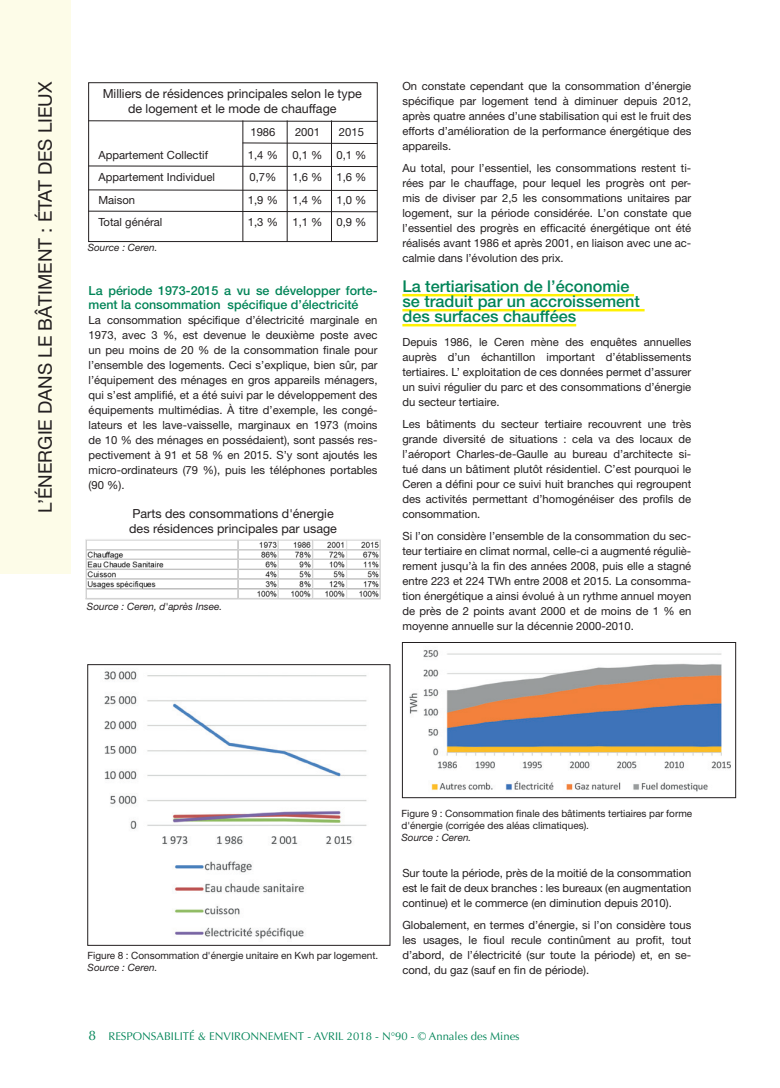
<style>
.page{position:relative;width:780px;height:1088px;background:#fff}
.page>*{position:absolute;margin:0;border:0;box-sizing:border-box;transform-origin:0 0}
.t1{font:18.75px "Helvetica Neue";color:#231f20}
.INTER_1{font:500 16.25px/15px "Helvetica Neue";color:#008457}
.légende{font:12.5px "Helvetica Neue";color:#231f20}
.inter2_vert{font:500 12.5px/13.8px "Helvetica Neue";color:#008457}
.texte_courant{font:11.25px/15px "Helvetica Neue";color:#231f20;text-align:justify}
.t2{font:11.25px "Optima";color:#008457}
.légende-2{font:10px/12px "Helvetica Neue";color:#231f20}
.légende-3{font:italic 10px "Helvetica Neue";color:#231f20}
.s1{font-size:13.75px}
</style>
<div class="page">
<hr style="left:402px;top:294px;width:232px;height:2px;background:#fff101">
<hr style="left:402px;top:309px;width:242px;height:2px;background:#fff101">
<hr style="left:402px;top:324px;width:174px;height:2px;background:#fff101">
<div style="left:0;top:0;width:71px;height:573px;background:#fdfce8"></div>
<div style="left:88px;top:82px;width:289px;height:160px;border:1px solid #231f20"></div>
<svg style="left:88px;top:120px;width:290px;height:2px"></svg>
<svg style="left:243px;top:142px;width:135px;height:2px"></svg>
<svg style="left:88px;top:165px;width:290px;height:2px"></svg>
<svg style="left:88px;top:189px;width:290px;height:2px"></svg>
<svg style="left:88px;top:210px;width:290px;height:2px"></svg>
<hr style="left:242px;top:120px;width:1px;height:122px;background:#231f20">
<hr style="left:287px;top:120px;width:1px;height:122px;background:#231f20">
<hr style="left:331px;top:120px;width:1px;height:122px;background:#231f20">
<img style="left:85px;top:539px;width:296px;height:61px">
<img style="left:104px;top:671px;width:263px;height:268px">
<img style="left:409px;top:650px;width:322px;height:142px">
<div style="left:402px;top:642px;width:333px;height:156px;border:1px solid #231f20"></div>
<p class="t1" style="left:34px;top:513px;width:433px;rotate:-90deg">L’ÉNERGIE DANS LE BÂTIMENT : ÉTAT DES LIEUX</p>
<p class="légende" style="left:103px;top:86px;width:261px">Milliers de résidences principales selon le type</p>
<p class="légende" style="left:128px;top:101px;width:210px">de logement et le mode de chauffage</p>
<p class="texte_courant" style="left:98px;top:147px;width:111px">Appartement Collectif</p>
<p class="texte_courant" style="left:98px;top:169px;width:118px">Appartement Individuel</p>
<p class="texte_courant" style="left:98px;top:192px;width:38px">Maison</p>
<p class="texte_courant" style="left:98px;top:214px;width:65px">Total général</p>
<p class="légende-3" style="left:88px;top:242px;width:71px">Source : Ceren.</p>
<p class="texte_courant" style="left:250px;top:124px;width:27px">1986</p>
<p class="texte_courant" style="left:248px;top:147px;width:32px">1,4 %</p>
<p class="texte_courant" style="left:249px;top:169px;width:28px">0,7%</p>
<p class="texte_courant" style="left:248px;top:192px;width:32px">1,9 %</p>
<p class="texte_courant" style="left:248px;top:214px;width:32px">1,3 %</p>
<p class="texte_courant" style="left:295px;top:124px;width:27px">2001</p>
<p class="texte_courant" style="left:292px;top:147px;width:32px">0,1 %</p>
<p class="texte_courant" style="left:292px;top:169px;width:32px">1,6 %</p>
<p class="texte_courant" style="left:292px;top:192px;width:32px">1,4 %</p>
<p class="texte_courant" style="left:292px;top:214px;width:32px">1,1 %</p>
<p class="texte_courant" style="left:339px;top:124px;width:27px">2015</p>
<p class="texte_courant" style="left:336px;top:147px;width:32px">0,1 %</p>
<p class="texte_courant" style="left:336px;top:169px;width:32px">1,6 %</p>
<p class="texte_courant" style="left:336px;top:192px;width:32px">1,0 %</p>
<p class="texte_courant" style="left:336px;top:214px;width:32px">0,9 %</p>
<p class="inter2_vert" style="left:89px;top:284px;width:290px">La période 1973-2015 a vu se développer forte&shy;ment la consommation spécifique d’électricité</p>
<p class="texte_courant" style="left:89px;top:312px;width:290px">La consommation spécifique d’électricité marginale en 1973, avec 3 %, est devenue le deuxième poste avec un peu moins de 20 % de la consommation finale pour l’ensemble des logements. Ceci s’explique, bien sûr, par l’équipement des ménages en gros appareils ménagers, qui s’est amplifié, et a été suivi par le développement des équipements multimédias. À titre d’exemple, les congé&shy;lateurs et les lave-vaisselle, marginaux en 1973 (moins de 10 % des ménages en possédaient), sont passés res&shy;pectivement à 91 et 58 % en 2015. S’y sont ajoutés les micro-ordinateurs (79 %), puis les téléphones portables (90 %).</p>
<p class="légende" style="left:132px;top:506px;width:203px">Parts des consommations d'énergie</p>
<p class="légende" style="left:129px;top:521px;width:209px">des résidences principales par usage</p>
<p class="légende-3" style="left:87px;top:601px;width:137px">Source : Ceren, d'après Insee.</p>
<p class="texte_courant" style="left:402px;top:79px;width:290px">On constate cependant que la consommation d’énergie spécifique par logement tend à diminuer depuis 2012, après quatre années d’une stabilisation qui est le fruit des efforts d’amélioration de la performance énergétique des appareils.</p>
<p class="texte_courant" style="left:402px;top:161px;width:290px">Au total, pour l’essentiel, les consommations restent ti&shy;rées par le chauffage, pour lequel les progrès ont per&shy;mis de diviser par 2,5 les consommations unitaires par logement, sur la période considérée. L’on constate que l’essentiel des progrès en efficacité énergétique ont été réalisés avant 1986 et après 2001, en liaison avec une ac&shy;calmie dans l’évolution des prix.</p>
<p class="INTER_1" style="left:402px;top:278px;width:239px">La tertiarisation de l’économie se traduit par un accroissement des surfaces chauffées</p>
<p class="texte_courant" style="left:402px;top:334px;width:290px">Depuis 1986, le Ceren mène des enquêtes annuelles auprès d’un échantillon important d’établissements tertiaires. L’ exploitation de ces données permet d’assurer un suivi régulier du parc et des consommations d’énergie du secteur tertiaire.</p>
<p class="texte_courant" style="left:402px;top:416px;width:290px">Les bâtiments du secteur tertiaire recouvrent une très grande diversité de situations : cela va des locaux de l’aéroport Charles-de-Gaulle au bureau d’architecte si&shy;tué dans un bâtiment plutôt résidentiel. C’est pourquoi le Ceren a défini pour ce suivi huit branches qui regroupent des activités permettant d’homogénéiser des profils de consommation.</p>
<p class="texte_courant" style="left:402px;top:528px;width:290px">Si l’on considère l’ensemble de la consommation du sec&shy;teur tertiaire en climat normal, celle-ci a augmenté réguliè&shy;rement jusqu’à la fin des années 2008, puis elle a stagné entre 223 et 224 TWh entre 2008 et 2015. La consomma&shy;tion énergétique a ainsi évolué à un rythme annuel moyen de près de 2 points avant 2000 et de moins de 1 % en moyenne annuelle sur la décennie 2000-2010.</p>
<p class="légende-2" style="left:88px;top:949px;width:292px">Figure 8 : Consommation d'énergie unitaire en Kwh par logement.</p>
<p class="légende-3" style="left:88px;top:961px;width:71px">Source : Ceren.</p>
<p class="légende-2" style="left:401px;top:807px;width:292px">Figure 9 : Consommation finale des bâtiments tertiaires par forme d'énergie (corrigée des aléas climatiques).</p>
<p class="légende-3" style="left:401px;top:832px;width:71px">Source : Ceren.</p>
<p class="texte_courant" style="left:402px;top:865px;width:290px">Sur toute la période, près de la moitié de la consommation est le fait de deux branches : les bureaux (en augmentation continue) et le commerce (en diminution depuis 2010).</p>
<p class="texte_courant" style="left:402px;top:917px;width:290px">Globalement, en termes d’énergie, si l’on considère tous les usages, le fioul recule continûment au profit, tout d’abord, de l’électricité (sur toute la période) et, en se&shy;cond, du gaz (sauf en fin de période).</p>
<p class="t2" style="left:89px;top:1030px;width:432px"><span class="s1">8</span> RESPONSABILITÉ &amp; ENVIRONNEMENT - AVRIL 2018 - N°90 - © Annales des Mines</p>
</div>
